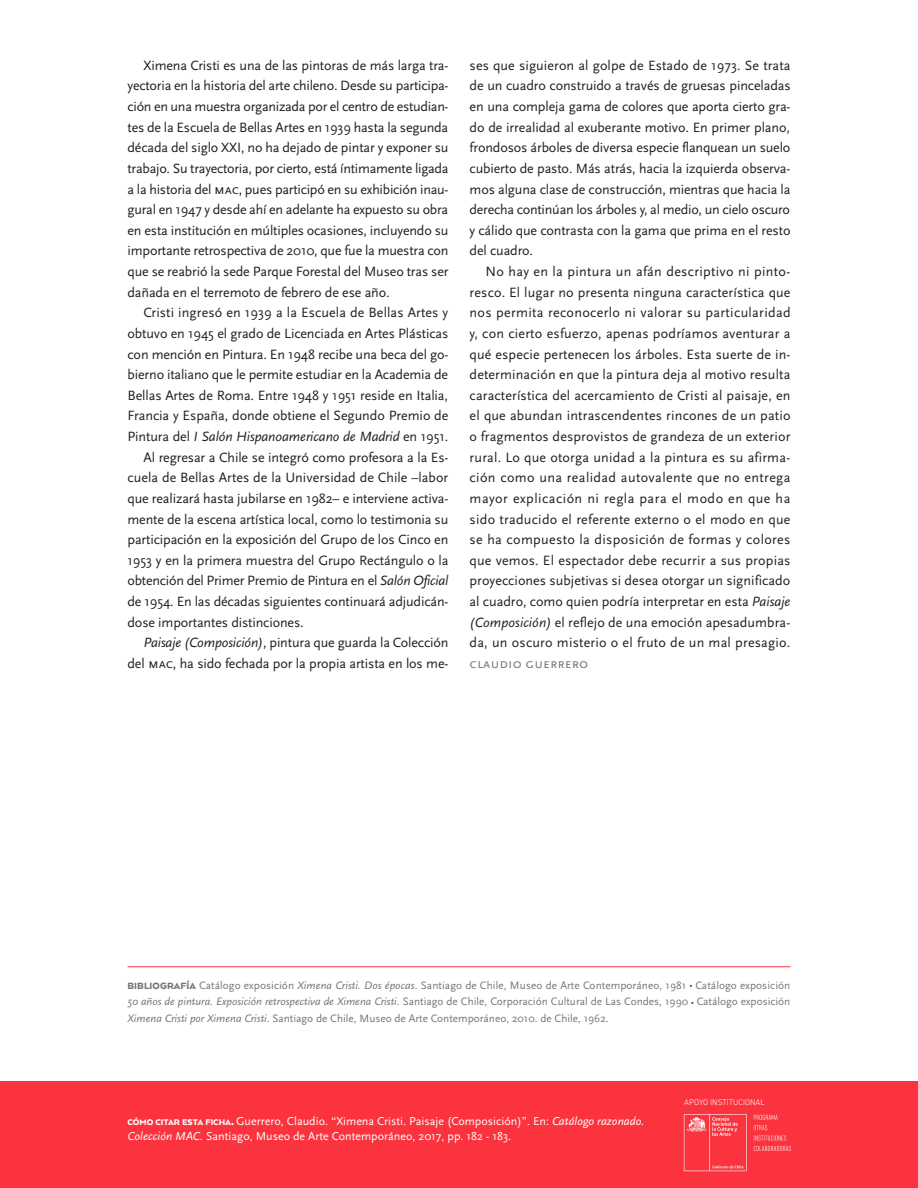
<style>
.page{position:relative;width:918px;height:1188px;background:#fff}
.page>*{position:absolute;margin:0;border:0;box-sizing:border-box;transform-origin:0 0}
.t1{font:14.1px/20.7px "Scala Sans";letter-spacing:-.01em;color:#231f20;text-align:justify}
.t2{font:12px/15px "Scala Sans";color:#fff}
.t3{font:11.25px/16.8px "Scala Sans";color:#757679;text-align:justify}
.t4{font:300 8.25px "DIN Next LT Pro";color:#fff}
.s1{font-family:"Scala Sans Regular SC"}
.s2{font-style:italic}
.s3{font-family:"Scala Sans Regular SC";color:#757679}
.s4{font-family:"Arquitecta";font-weight:900;font-size:10.5px}
.s5{font-family:"Arquitecta";font-weight:900;color:#231f20}
.s6{font-family:"Arquitecta";font-weight:900;font-size:9.45px}
.s7{font-family:"Arquitecta";font-weight:900;font-size:13.5px}
</style>
<div class="page">
<div style="left:0;top:1082px;width:918px;height:106px;background:#fb333e"></div>
<svg style="left:684px;top:1114px;width:63px;height:57px"></svg>
<svg style="left:754px;top:1115px;width:37px;height:36px"></svg>
<hr style="left:128px;top:967px;width:662px;height:1px;background:#fb333e">
<p class="t1" style="left:128px;top:55px;width:323px;text-indent:16px">Ximena Cristi es una de las pintoras de más larga tra&shy;yectoria en la historia del arte chileno. Desde su participa&shy;ción en una muestra organizada por el centro de estudian&shy;tes de la Escuela de Bellas Artes en 1939 hasta la segunda década del siglo XXI, no ha dejado de pintar y exponer su trabajo. Su trayectoria, por cierto, está íntimamente ligada a la historia del <span class="s1">mac</span>, pues participó en su exhibición inau&shy;gural en 1947 y desde ahí en adelante ha expuesto su obra en esta institución en múltiples ocasiones, incluyendo su importante retrospectiva de 2010, que fue la muestra con que se reabrió la sede Parque Forestal del Museo tras ser dañada en el terremoto de febrero de ese año.</p>
<p class="t1" style="left:128px;top:303px;width:322px;text-indent:16px">Cristi ingresó en 1939 a la Escuela de Bellas Artes y obtuvo en 1945 el grado de Licenciada en Artes Plásticas con mención en Pintura. En 1948 recibe una beca del go&shy;bierno italiano que le permite estudiar en la Academia de Bellas Artes de Roma. Entre 1948 y 1951 reside en Italia, Francia y España, donde obtiene el Segundo Premio de Pintura del <span class="s2">I Salón Hispanoamericano de Madrid</span> en 1951.</p>
<p class="t1" style="left:128px;top:447px;width:323px;text-indent:16px">Al regresar a Chile se integró como profesora a la Es&shy;cuela de Bellas Artes de la Universidad de Chile –labor que realizará hasta jubilarse en 1982– e interviene activa&shy;mente de la escena artística local, como lo testimonia su participación en la exposición del Grupo de los Cinco en 1953 y en la primera muestra del Grupo Rectángulo o la obtención del Primer Premio de Pintura en el <span class="s2">Salón Oficial </span>de 1954. En las décadas siguientes continuará adjudicán&shy;dose importantes distinciones.</p>
<p class="t1" style="left:128px;top:633px;width:322px;text-align:right"><span class="s2">Paisaje (Composición)</span>, pintura que guarda la Colección del <span class="s1">mac</span>, ha sido fechada por la propia artista en los me-</p>
<p class="t1" style="left:470px;top:55px;width:323px">ses que siguieron al golpe de Estado de 1973. Se trata de un cuadro construido a través de gruesas pinceladas en una compleja gama de colores que aporta cierto gra&shy;do de irrealidad al exuberante motivo. En primer plano, frondosos árboles de diversa especie flanquean un suelo cubierto de pasto. Más atrás, hacia la izquierda observa&shy;mos alguna clase de construcción, mientras que hacia la derecha continúan los árboles y, al medio, un cielo oscuro y cálido que contrasta con la gama que prima en el resto del cuadro.</p>
<p class="t1" style="left:470px;top:261px;width:323px;text-indent:16px">No hay en la pintura un afán descriptivo ni pinto&shy;resco. El lugar no presenta ninguna característica que nos permita reconocerlo ni valorar su particularidad y, con cierto esfuerzo, apenas podríamos aventurar a qué especie pertenecen los árboles. Esta suerte de in&shy;determinación en que la pintura deja al motivo resulta característica del acercamiento de Cristi al paisaje, en el que abundan intrascendentes rincones de un patio o fragmentos desprovistos de grandeza de un exterior rural. Lo que otorga unidad a la pintura es su afirma&shy;ción como una realidad autovalente que no entrega mayor explicación ni regla para el modo en que ha sido traducido el referente externo o el modo en que se ha compuesto la disposición de formas y colores que vemos. El espectador debe recurrir a sus propias proyecciones subjetivas si desea otorgar un significado al cuadro, como quien podría interpretar en esta <span class="s2">Paisaje (Composición)</span> el reflejo de una emoción apesadumbra&shy;da, un oscuro misterio o el fruto de un mal presagio. <span class="s3">claudio guerrero</span></p>
<p class="t3" style="left:128px;top:977px;width:664px"><span class="s4">BIBLIOGRAFÍA</span> Catálogo exposición <span class="s2">Ximena Cristi. Dos épocas</span>. Santiago de Chile, Museo de Arte Contemporáneo, 1981 <span class="s5">·</span> Catálogo exposición <span class="s2">50 años de pintura. Exposición retrospectiva de Ximena Cristi</span>. Santiago de Chile, Corporación Cultural de Las Condes, 1990 <span class="s5">·</span> Catálogo exposición <span class="s2">Ximena Cristi por Ximena Cristi</span>. Santiago de Chile, Museo de Arte Contemporáneo, 2010. de Chile, 1962.</p>
<p class="t2" style="left:128px;top:1114px;width:518px"><span class="s6">CÓMO CITAR ESTA FICHA</span><span class="s7">.</span> Guerrero, Claudio. “Ximena Cristi. Paisaje (Composición)”. En: <span class="s2">Catálogo razonado.<br>Colección MAC.</span> Santiago, Museo de Arte Contemporáneo, 2017, pp. 182 - 183.</p>
<p class="t4" style="left:684px;top:1097px;width:82px">APOYO INSTITUCIONAL</p>
</div>
